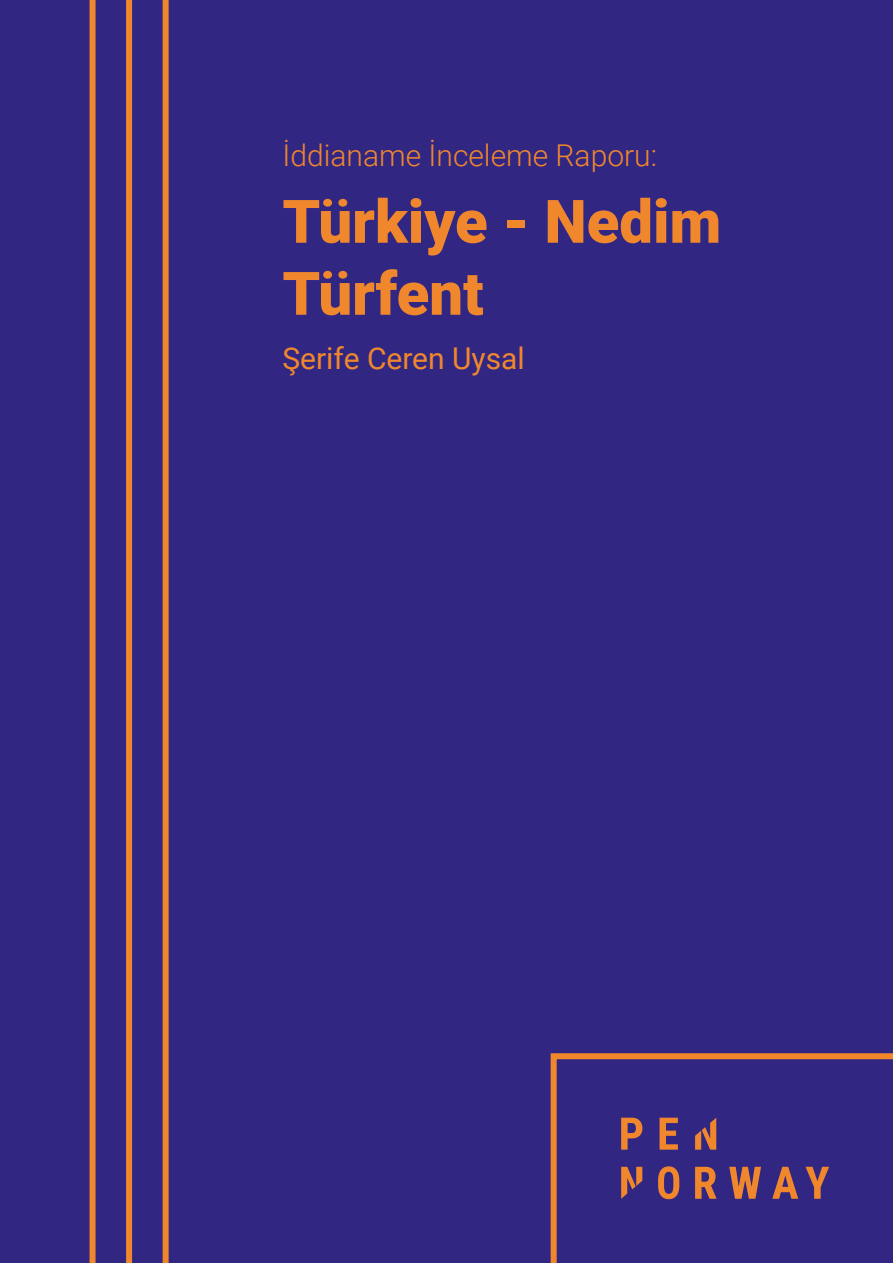
<style>
.page{position:relative;width:893px;height:1263px;background:#312783}
.page>*{position:absolute;margin:0;border:0;box-sizing:border-box;transform-origin:0 0}
.t1{font:900 60px/72px "Roboto";color:#f1872d}
.t2{font:300 30px "Roboto";color:#f1872d}
.t3{font:30px "Roboto";color:#f1872d}
</style>
<div class="page">
<svg style="left:551px;top:1053px;width:342px;height:210px"></svg>
<div style="left:163px;top:0;width:6px;height:1263px;background:#f1872d"></div>
<div style="left:126px;top:0;width:6px;height:1263px;background:#f1872d"></div>
<div style="left:90px;top:0;width:6px;height:1263px;background:#f1872d"></div>
<p class="t2" style="left:282px;top:134px;width:376px">İddianame İnceleme Raporu:</p>
<h1 class="t1" style="left:282px;top:183px;width:440px">Türkiye - Nedim<br>Türfent</h1>
<p class="t3" style="left:282px;top:337px;width:244px">Şerife Ceren Uysal</p>
</div>
